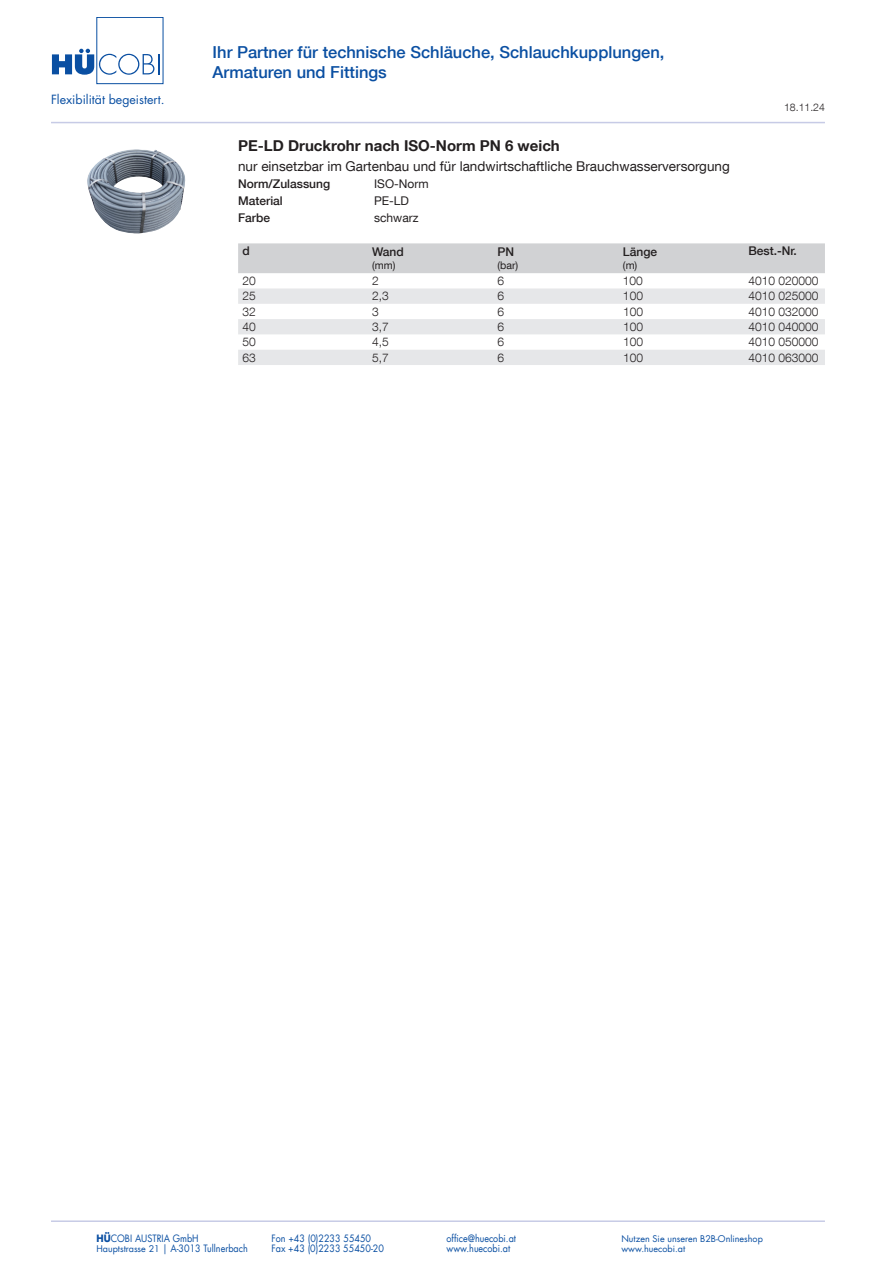
<style>
.page{position:relative;width:893px;height:1263px;background:#fff}
.page>*{position:absolute;margin:0;border:0;box-sizing:border-box;transform-origin:0 0}
.t1{font:500 16.5px/19.8px "Helvetica Neue LT Com";color:#0a4fa2}
.t2{font:700 15px "Helvetica Neue LT Com";color:#231f20}
.t3{font:13.5px "Helvetica Neue LT Com";color:#231f20}
.t4{font:12.3px "Futura LT";color:#0a4fa2}
.t5{font:300 12px "Helvetica Neue LT Com";color:#231f20}
.t6{font:500 12px "Helvetica Neue LT Com";color:#231f20}
.t7{font:12px "Helvetica Neue LT Com";color:#231f20}
.t8{font:10.5px "Helvetica Neue LT Com";color:#231f20}
.t9{font:300 10.5px "Helvetica Neue LT Com";color:#231f20}
.t10{font:9.9px "Futura LT";color:#0a4fa2;scale:.91 1}
.t11{font:9px "Futura LT";color:#0a4fa2}
.s1{font-weight:700}
.s2{font-size:9px}
</style>
<div class="page">
<hr style="left:51px;top:122px;width:774px;height:1px;background:#c7cbe6">
<hr style="left:51px;top:1220px;width:774px;height:2px;background:#c7cbe6">
<div style="left:96px;top:17px;width:67px;height:67px;border:1px solid #0a4fa2"></div>
<svg style="left:52px;top:49px;width:108px;height:26px"></svg>
<div style="left:238px;top:243px;width:587px;height:30px;background:#d1d2d4"></div>
<svg style="left:238px;top:288px;width:587px;height:77px;fill:#e6e7e9"></svg>
<img style="left:87px;top:149px;width:99px;height:85px">
<p class="t4" style="left:51px;top:91px;width:115px">Flexibilität begeistert.</p>
<h1 class="t1" style="left:213px;top:42px;width:453px">Ihr Partner für technische Schläuche, Schlauchkupplungen,<br>Armaturen und Fittings</h1>
<h2 class="t2" style="left:238px;top:136px;width:323px">PE-LD Druckrohr nach ISO-Norm PN 6 weich</h2>
<h3 class="t3" style="left:238px;top:158px;width:493px">nur einsetzbar im Gartenbau und für landwirtschaftliche Brauchwasserversorgung</h3>
<p class="t6" style="left:238px;top:177px;width:94px">Norm/Zulassung</p>
<p class="t7" style="left:374px;top:176px;width:56px">ISO-Norm</p>
<p class="t6" style="left:238px;top:194px;width:46px">Material</p>
<p class="t7" style="left:374px;top:193px;width:36px">PE-LD</p>
<p class="t6" style="left:238px;top:211px;width:34px">Farbe</p>
<p class="t7" style="left:374px;top:210px;width:46px">schwarz</p>
<p class="t6" style="left:242px;top:244px;width:9px">d</p>
<p class="t6" style="left:372px;top:245px;width:33px">Wand</p>
<p class="t8" style="left:372px;top:259px;width:25px">(mm)</p>
<p class="t6" style="left:497px;top:245px;width:18px">PN</p>
<p class="t8" style="left:497px;top:259px;width:22px">(bar)</p>
<p class="t6" style="left:623px;top:245px;width:36px">Länge</p>
<p class="t8" style="left:623px;top:259px;width:16px">(m)</p>
<p class="t9" style="left:784px;top:101px;width:42px">18.11.24</p>
<p class="t6" style="left:748px;top:244px;width:50px">Best.-Nr.</p>
<p class="t5" style="left:242px;top:273px;width:15px">20</p>
<p class="t5" style="left:372px;top:273px;width:8px">2</p>
<p class="t5" style="left:497px;top:273px;width:8px">6</p>
<p class="t5" style="left:623px;top:273px;width:22px">100</p>
<p class="t5" style="left:748px;top:273px;width:72px">4010 020000</p>
<p class="t5" style="left:242px;top:289px;width:15px">25</p>
<p class="t5" style="left:372px;top:289px;width:18px">2,3</p>
<p class="t5" style="left:497px;top:289px;width:8px">6</p>
<p class="t5" style="left:623px;top:289px;width:22px">100</p>
<p class="t5" style="left:748px;top:289px;width:72px">4010 025000</p>
<p class="t5" style="left:242px;top:304px;width:15px">32</p>
<p class="t5" style="left:372px;top:304px;width:8px">3</p>
<p class="t5" style="left:498px;top:304px;width:8px">6</p>
<p class="t5" style="left:623px;top:304px;width:22px">100</p>
<p class="t5" style="left:748px;top:304px;width:72px">4010 032000</p>
<p class="t5" style="left:242px;top:319px;width:15px">40</p>
<p class="t5" style="left:372px;top:319px;width:18px">3,7</p>
<p class="t5" style="left:498px;top:319px;width:8px">6</p>
<p class="t5" style="left:623px;top:319px;width:22px">100</p>
<p class="t5" style="left:748px;top:319px;width:72px">4010 040000</p>
<p class="t5" style="left:242px;top:335px;width:15px">50</p>
<p class="t5" style="left:372px;top:335px;width:18px">4,5</p>
<p class="t5" style="left:498px;top:335px;width:8px">6</p>
<p class="t5" style="left:623px;top:335px;width:22px">100</p>
<p class="t5" style="left:748px;top:335px;width:72px">4010 050000</p>
<p class="t5" style="left:242px;top:350px;width:15px">63</p>
<p class="t5" style="left:372px;top:350px;width:18px">5,7</p>
<p class="t5" style="left:498px;top:350px;width:8px">6</p>
<p class="t5" style="left:623px;top:350px;width:22px">100</p>
<p class="t5" style="left:748px;top:350px;width:72px">4010 063000</p>
<p class="t10" style="left:97px;top:1232px;width:114px"><span class="s1">HÜ</span>COBI AUSTRIA GmbH</p>
<p class="t10" style="left:271px;top:1232px;width:111px">Fon +43 (0)2233 55450</p>
<p class="t10" style="left:446px;top:1232px;width:78px">office@huecobi.at</p>
<p class="t11" style="left:621px;top:1233px;width:143px">Nutzen Sie unseren B2B-Onlineshop</p>
<p class="t10" style="left:97px;top:1242px;width:168px"><span class="s2">Hauptstrasse 21</span> | A-3013 Tullnerbach</p>
<p class="t10" style="left:271px;top:1242px;width:125px">Fax +43 (0)2233 55450-20</p>
<p class="t10" style="left:446px;top:1242px;width:72px">www.huecobi.at</p>
<p class="t11" style="left:621px;top:1243px;width:65px">www.huecobi.at</p>
</div>
